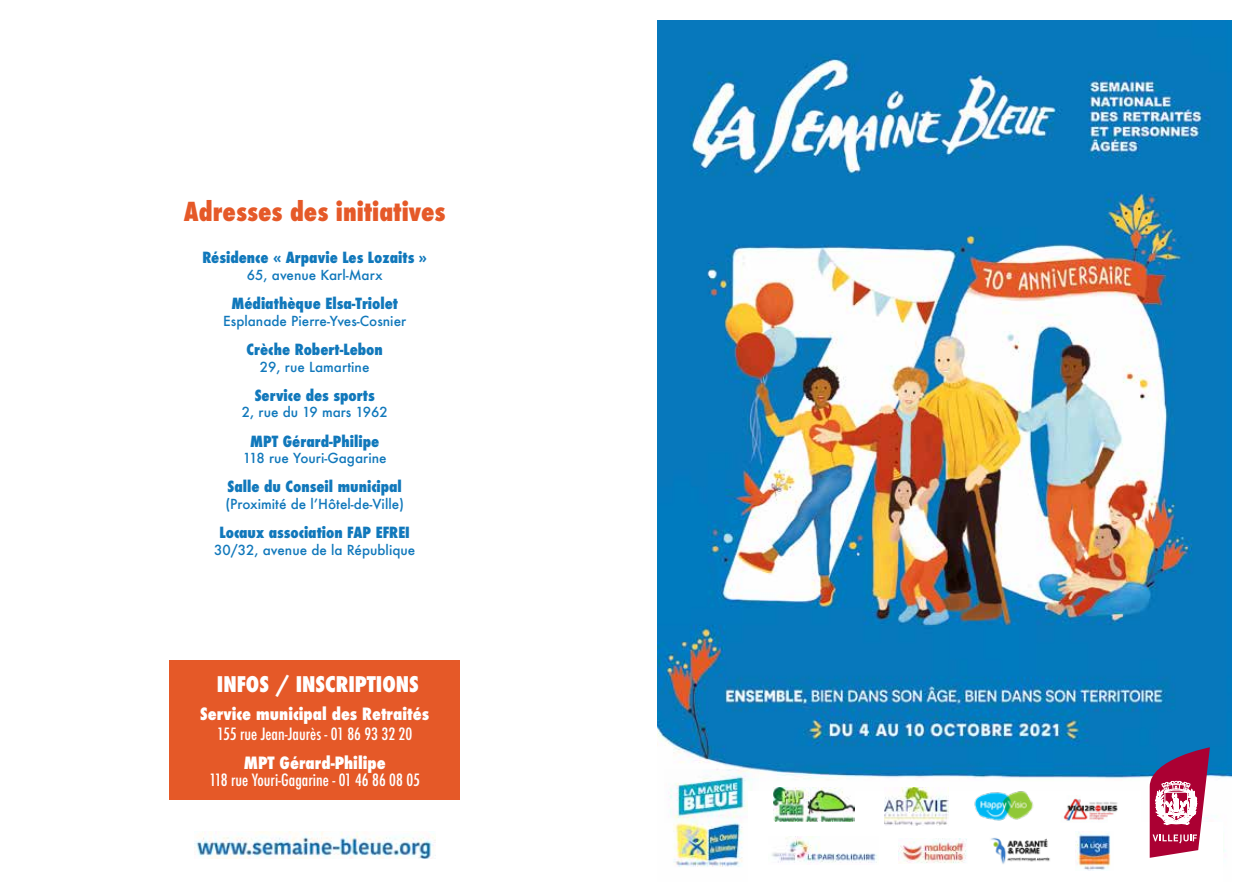
<style>
.page{position:relative;width:1259px;height:893px;background:#fff}
.page>*{position:absolute;margin:0;border:0;box-sizing:border-box;transform-origin:0 0}
.t1{font:800 condensed 25.5px "Futura";color:#e55928}
.t2{font:800 condensed 21px "Futura";color:#fff}
.t3{font:500 condensed 16.5px "Futura";color:#fff}
.t4{font:800 condensed 16.5px "Futura";color:#fff}
.t5{font:800 condensed 15px "Futura";color:#1178bb}
.t6{font:500 13.5px "Futura";color:#1178bb}
</style>
<div class="page">
<img style="left:657px;top:21px;width:574px;height:846px">
<img style="left:664px;top:770px;width:94px;height:52px">
<div style="left:170px;top:660px;width:290px;height:140px;background:#e55928"></div>
<div style="left:1141px;top:822px;width:81px;height:60px;background:#fff"></div>
<svg style="left:1149px;top:747px;width:60px;height:111px"></svg>
<div style="left:748px;top:791px;width:393px;height:102px;background:#fff"></div>
<img style="left:774px;top:787px;width:81px;height:34px">
<img style="left:884px;top:787px;width:65px;height:39px">
<img style="left:967px;top:787px;width:73px;height:34px">
<img style="left:1075px;top:831px;width:36px;height:39px">
<img style="left:991px;top:837px;width:59px;height:27px">
<img style="left:898px;top:839px;width:69px;height:24px">
<img style="left:771px;top:837px;width:106px;height:26px">
<img style="left:1063px;top:798px;width:55px;height:24px">
<img style="left:194px;top:832px;width:241px;height:26px">
<h1 class="t1" style="left:184px;top:195px;width:263px">Adresses des initiatives</h1>
<p class="t5" style="left:202px;top:248px;width:226px">Résidence « Arpavie Les Lozaits »</p>
<p class="t6" style="left:247px;top:266px;width:137px">65, avenue Karl-Marx</p>
<p class="t5" style="left:231px;top:293px;width:168px">Médiathèque Elsa-Triolet</p>
<p class="t6" style="left:223px;top:311px;width:184px">Esplanade Pierre-Yves-Cosnier</p>
<p class="t5" style="left:247px;top:339px;width:138px">Crèche Robert-Lebon</p>
<p class="t6" style="left:260px;top:357px;width:111px">29, rue Lamartine</p>
<p class="t5" style="left:255px;top:385px;width:121px">Service des sports</p>
<p class="t6" style="left:242px;top:403px;width:147px">2, rue du 19 mars 1962</p>
<p class="t5" style="left:250px;top:431px;width:131px">MPT Gérard-Philipe</p>
<p class="t6" style="left:243px;top:449px;width:145px">118 rue Youri-Gagarine</p>
<p class="t5" style="left:228px;top:476px;width:176px">Salle du Conseil municipal</p>
<p class="t6" style="left:225px;top:494px;width:180px">(Proximité de l’Hôtel-de-Ville)</p>
<p class="t5" style="left:219px;top:522px;width:192px">Locaux association FAP EFREI</p>
<p class="t6" style="left:214px;top:540px;width:203px">30/32, avenue de la République</p>
<h2 class="t2" style="left:217px;top:670px;width:203px">INFOS / INSCRIPTIONS</h2>
<p class="t4" style="left:200px;top:703px;width:231px">Service municipal des Retraités</p>
<p class="t3" style="left:217px;top:723px;width:197px">155 rue Jean-Jaurès - 01 86 93 32 20</p>
<p class="t4" style="left:244px;top:752px;width:143px">MPT Gérard-Philipe</p>
<p class="t3" style="left:209px;top:769px;width:212px">118 rue Youri-Gagarine - 01 46 86 08 05</p>
</div>
